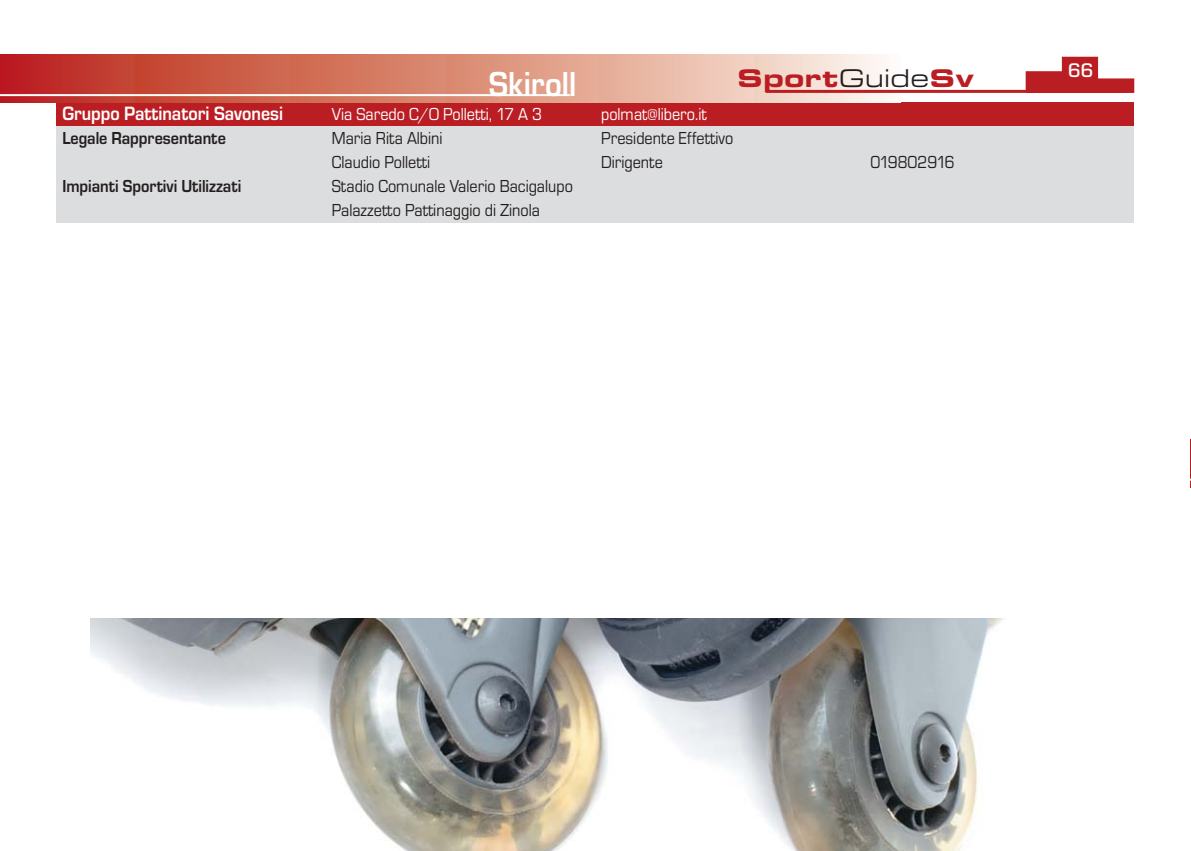
<style>
.page{position:relative;width:1191px;height:851px;background:#fff}
.page>*{position:absolute;margin:0;border:0;box-sizing:border-box;transform-origin:0 0}
.t1{font:700 36px "Eurostile T";color:#fff;scale:.9 1}
.t2{font:26.4px "Eurostile T Blac Exte";color:#ba1e23}
.t3{font:500 20.4px "Eurostile T";color:#fff}
.t4{font:700 20px "Eurostile T";color:#fff;scale:.9 1}
.t5{font:18px/24px "Eurostile T";color:#231f20;scale:.9 1}
.t6{font:700 18px "Eurostile T";color:#231f20;scale:.9 1}
.t7{font:18px "Eurostile T";color:#fff;scale:.9 1}
.t8{font:18px "Eurostile T";letter-spacing:-.025em;color:#231f20;scale:.9 1}
.s1{font-family:"Eurostile T Regu Exte";color:#231f20}
</style>
<div class="page">
<div style="left:57px;top:102px;width:1077px;height:24px;background:#ba1e23"></div>
<div style="left:57px;top:126px;width:1077px;height:24px;background:#dcddde"></div>
<div style="left:57px;top:150px;width:1077px;height:24px;background:#dcddde"></div>
<div style="left:57px;top:174px;width:1077px;height:24px;background:#dcddde"></div>
<div style="left:57px;top:198px;width:1077px;height:24px;background:#dcddde"></div>
<svg style="left:0;top:55px;width:900px;height:48px;background:#da8a7a"></svg>
<hr style="left:0;top:94px;width:570px;height:2px;background:#fff">
<svg style="left:1190px;top:439px;width:1px;height:48px"></svg>
<hr style="left:766px;top:90px;width:360px;height:3px;background:#ba1e23">
<svg style="left:1025px;top:57px;width:109px;height:36px"></svg>
<img style="left:91px;top:618px;width:913px;height:232px">
<p class="t1" style="left:489px;top:72px;width:99px">Skiroll</p>
<p class="t2" style="left:737px;top:70px;width:239px">Sport<span class="s1">Guide</span>Sv</p>
<p class="t3" style="left:1068px;top:64px;width:27px">66</p>
<p class="t4" style="left:62px;top:107px;width:247px">Gruppo Pattinatori Savonesi</p>
<p class="t7" style="left:332px;top:108px;width:235px">Via Saredo C/O Polletti, 17 A 3</p>
<p class="t7" style="left:601px;top:108px;width:119px">polmat@libero.it</p>
<p class="t6" style="left:62px;top:132px;width:183px">Legale Rappresentante</p>
<p class="t5" style="left:332px;top:128px;width:125px">Maria Rita Albini</p>
<p class="t5" style="left:601px;top:128px;width:148px">Presidente Effettivo</p>
<p class="t5" style="left:332px;top:152px;width:111px">Claudio Polletti</p>
<p class="t5" style="left:601px;top:152px;width:70px">Dirigente</p>
<p class="t8" style="left:870px;top:156px;width:95px">019802916</p>
<p class="t6" style="left:62px;top:180px;width:200px">Impianti Sportivi Utilizzati</p>
<p class="t5" style="left:332px;top:176px;width:269px">Stadio Comunale Valerio Bacigalupo<br>Palazzetto Pattinaggio di Zinola</p>
</div>
